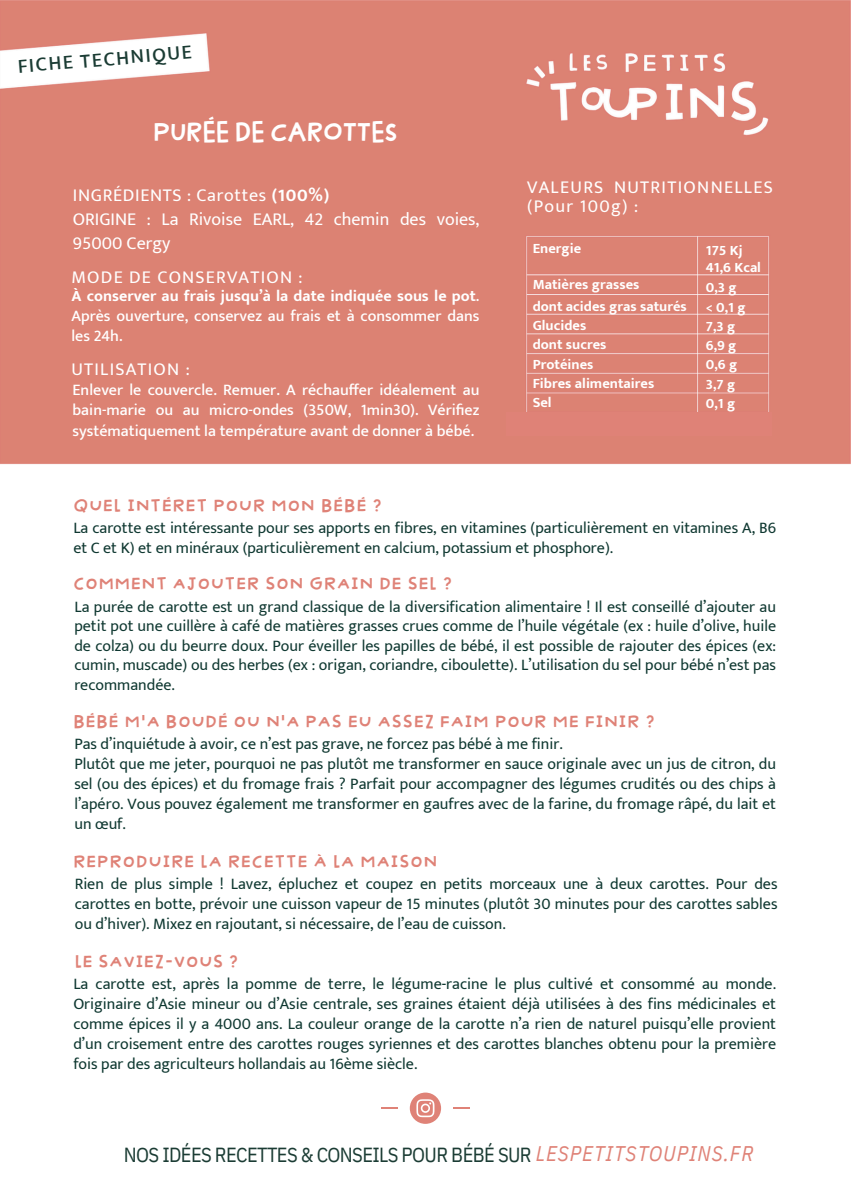
<style>
.page{position:relative;width:851px;height:1190px;background:#fff}
.page>*{position:absolute;margin:0;border:0;box-sizing:border-box;transform-origin:0 0}
.t1{font:34px "Musty Scoot";letter-spacing:-.03em;color:#fff}
.t2{font:22px "Musty Scoot";letter-spacing:.045em;color:#df8277}
.t3{font:20.4px "IBM Plex Sans Cond";letter-spacing:-.03em;color:#1b3c34}
.t4{font:500 20px "Mukta";color:#1b3c34}
.t5{font:18px/24px "Mukta";color:#fff}
.t6{font:18px/19.6px "Mukta";letter-spacing:.075em;color:#fff}
.t7{font:18px "Mukta";letter-spacing:.07em;color:#fff}
.t8{font:16px/20px "Mukta";color:#0f3831;text-align:justify}
.t9{font:500 16px/20px "Mukta";color:#fff;text-align:justify}
.t10{font:700 14.4px/19.2px "Mukta";color:#fff}
.s1{font-weight:700}
.s2{font-style:italic;font-size:21.2px;color:#df8277}
</style>
<div class="page">
<svg style="left:410px;top:1092px;width:31px;height:31px"></svg>
<svg style="left:453px;top:1107px;width:16px;height:1px"></svg>
<svg style="left:381px;top:1107px;width:16px;height:1px"></svg>
<div style="left:0;top:0;width:850px;height:464px;background:#dc8273"></div>
<div style="left:506px;top:413px;width:266px;height:23px;background:#df8277"></div>
<h3 class="t4" style="left:17px;top:54px;width:176px;rotate:-5deg">FICHE TECHNIQUE</h3>
<p class="t1" style="left:153px;top:116px;width:246px">PURÉE DE CAROTTES</p>
<h4 class="t5" style="left:73px;top:182px;width:408px">INGRÉDIENTS : Carottes <span class="s1">(100%)<br></span>ORIGINE : La Rivoise EARL, 42 chemin des voies,<br>95000 Cergy</h4>
<h6 class="t6" style="left:527px;top:177px;width:247px">VALEURS NUTRITIONNELLES (Pour 100g) :</h6>
<h4 class="t10" style="left:532px;top:238px;width:50px">Energie</h4>
<h4 class="t10" style="left:532px;top:273px;width:156px;line-height:21.8px">Matières grasses<br>dont acides gras saturés</h4>
<h4 class="t10" style="left:532px;top:315px;width:123px">Glucides<br>dont sucres<br>Protéines<br>Fibres alimentaires<br>Sel</h4>
<h6 class="t10" style="left:705px;top:241px;width:57px;line-height:16.8px">175 Kj<br>41,6 Kcal</h6>
<h6 class="t10" style="left:705px;top:278px;width:41px">0,3 g &lt; 0,1 g<br>7,3 g<br>6,9 g<br>0,6 g<br>3,7 g<br>0,1 g</h6>
<h3 class="t7" style="left:71px;top:266px;width:233px">MODE DE CONSERVATION :</h3>
<h5 class="t9" style="left:71px;top:286px;width:409px"><span class="s1">À conserver au frais jusqu’à la date indiquée sous le pot</span>.<br>Après ouverture, conservez au frais et à consommer dans les 24h.</h5>
<h5 class="t7" style="left:71px;top:358px;width:120px">UTILISATION :</h5>
<h6 class="t9" style="left:72px;top:380px;width:408px">Enlever le couvercle. Remuer. A réchauffer idéalement au bain-marie ou au micro-ondes (350W, 1min30). Vérifiez systématiquement la température avant de donner à bébé.</h6>
<p class="t2" style="left:73px;top:495px;width:310px">QUEL INTÉRET POUR MON BÉBÉ ?</p>
<h3 class="t8" style="left:73px;top:517px;width:704px">La carotte est intéressante pour ses apports en fibres, en vitamines (particulièrement en vitamines A, B6 et C et K) et en minéraux (particulièrement en calcium, potassium et phosphore).</h3>
<p class="t2" style="left:73px;top:573px;width:380px">COMMENT AJOUTER SON GRAIN DE SEL ?</p>
<h6 class="t8" style="left:74px;top:596px;width:703px">La purée de carotte est un grand classique de la diversification alimentaire ! Il est conseillé d’ajouter au petit pot une cuillère à café de matières grasses crues comme de l’huile végétale (ex : huile d’olive, huile de colza) ou du beurre doux. Pour éveiller les papilles de bébé, il est possible de rajouter des épices (ex: cumin, muscade) ou des herbes (ex : origan, coriandre, ciboulette). L’utilisation du sel pour bébé n’est pas recommandée.</h6>
<h3 class="t2" style="left:73px;top:711px;width:583px">BÉBÉ M’A BOUDÉ OU N’A PAS EU ASSEZ FAIM POUR ME FINIR ?</h3>
<h3 class="t8" style="left:74px;top:733px;width:490px">Pas d’inquiétude à avoir, ce n’est pas grave, ne forcez pas bébé à me finir.</h3>
<p class="t8" style="left:74px;top:753px;width:703px">Plutôt que me jeter, pourquoi ne pas plutôt me transformer en sauce originale avec un jus de citron, du sel (ou des épices) et du fromage frais ? Parfait pour accompagner des légumes crudités ou des chips à l’apéro. Vous pouvez également me transformer en gaufres avec de la farine, du fromage râpé, du lait et un œuf.</p>
<h3 class="t2" style="left:73px;top:851px;width:365px">REPRODUIRE LA RECETTE À LA MAISON</h3>
<h3 class="t8" style="left:75px;top:873px;width:704px">Rien de plus simple ! Lavez, épluchez et coupez en petits morceaux une à deux carottes. Pour des carottes en botte, prévoir une cuisson vapeur de 15 minutes (plutôt 30 minutes pour des carottes sables ou d’hiver). Mixez en rajoutant, si nécessaire, de l’eau de cuisson.</h3>
<p class="t2" style="left:75px;top:950px;width:165px">LE SAVIEZ-VOUS ?</p>
<p class="t8" style="left:73px;top:973px;width:704px">La carotte est, après la pomme de terre, le légume-racine le plus cultivé et consommé au monde.<br>Originaire d’Asie mineur ou d’Asie centrale, ses graines étaient déjà utilisées à des fins médicinales et comme épices il y a 4000 ans. La couleur orange de la carotte n’a rien de naturel puisqu’elle provient d’un croisement entre des carottes rouges syriennes et des carottes blanches obtenu pour la première fois par des agriculteurs hollandais au 16ème siècle.</p>
<h2 class="t3" style="left:124px;top:1141px;width:631px">NOS IDÉES RECETTES &amp; CONSEILS POUR BÉBÉ SUR <span class="s2">LESPETITSTOUPINS.FR</span></h2>
</div>
